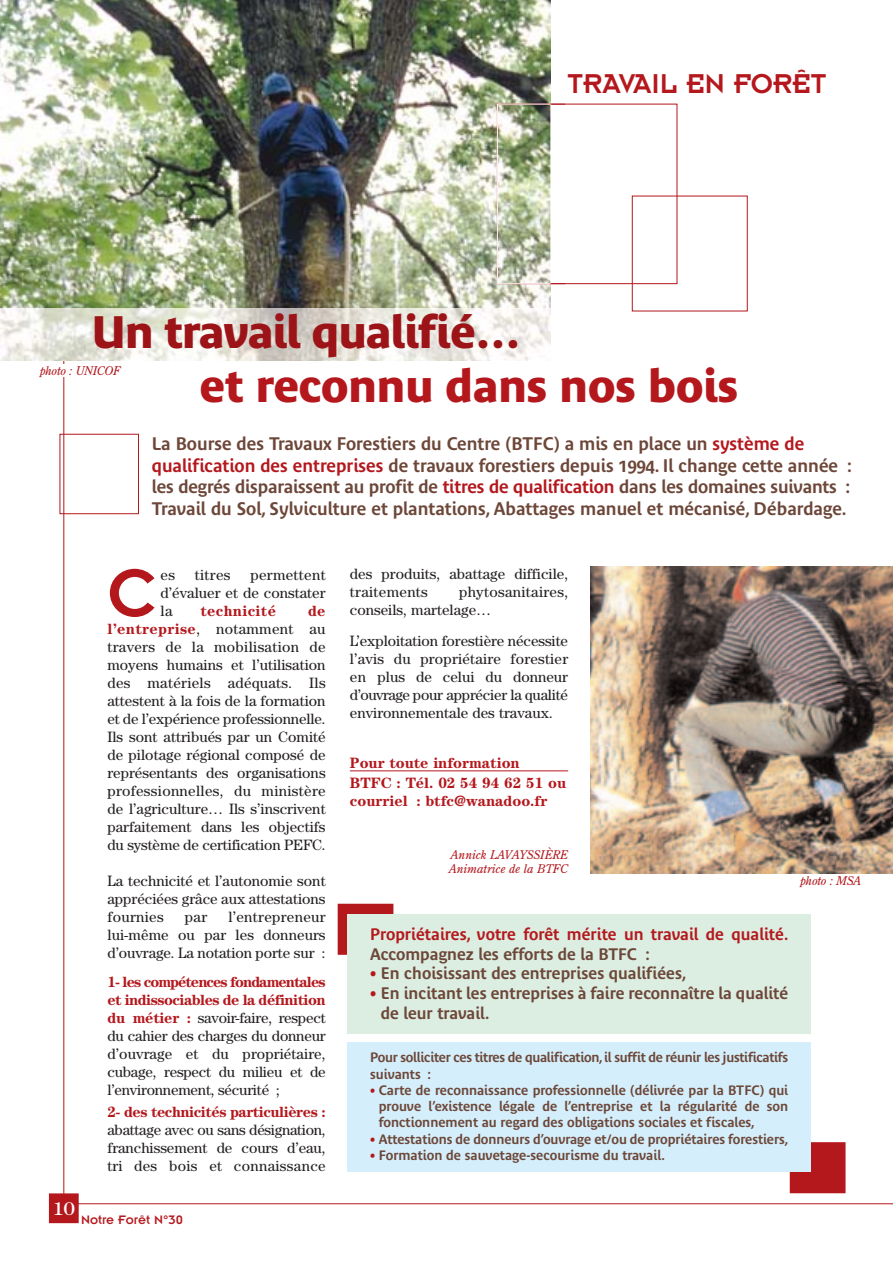
<style>
.page{position:relative;width:893px;height:1262px;background:#fff}
.page>*{position:absolute;margin:0;border:0;box-sizing:border-box;transform-origin:0 0}
.t1{font:73.65px "Insignia";color:#b4181d}
.t2{font:700 45px "Bienvenue Beta";color:#b4181d}
.t3{font:700 45px "Bienvenue Beta";letter-spacing:-.015em;color:#9c1418}
.t4{font:30px "Insignia A";color:#b4181d}
.t5{font:18.45px "Century";color:#fff;scale:1.28 1}
.t6{font:600 18px/21.6px "Bienvenue Beta";color:#6d4739}
.t7{font:600 16.5px/19.8px "Bienvenue Beta";color:#6d4739}
.t8{font:600 16.5px "Bienvenue Beta";color:#b4181d}
.t9{font:15px/18px "Century";color:#231f20;text-align:justify}
.t10{font:700 15px/20.1px "Century";color:#b4181d}
.t11{font:700 15px "Century";letter-spacing:-.03em;color:#b4181d}
.t12{font:700 15px "Century";letter-spacing:.025em;color:#b4181d}
.t13{font:600 13.5px/16.2px "Bienvenue Beta";letter-spacing:-.005em;color:#6d4739}
.t14{font:13.5px "Insignia";color:#b4181d}
.t15{font:italic 12px/14.4px "Century Old Style";color:#b4181d}
.s1{color:#b4181d}
.s2{font-weight:700;color:#b4181d}
</style>
<div class="page">
<hr style="left:63px;top:248px;width:1px;height:956px;background:#b4181d">
<hr style="left:350px;top:770px;width:218px;height:1px;background:#b4181d">
<img style="left:0;top:0;width:550px;height:308px">
<img style="left:0;top:308px;width:550px;height:53px">
<div style="left:60px;top:434px;width:79px;height:80px;border:1px solid #b4181d"></div>
<div style="left:50px;top:1194px;width:28px;height:28px;background:#b4181d"></div>
<div style="left:49px;top:1193px;width:30px;height:30px;border:2px solid #b4181d"></div>
<div style="left:790px;top:1142px;width:54px;height:50px;background:#b4181d"></div>
<div style="left:789px;top:1142px;width:56px;height:51px;border:2px solid #b4181d"></div>
<div style="left:338px;top:904px;width:54px;height:50px;background:#b4181d"></div>
<div style="left:337px;top:903px;width:56px;height:51px;border:2px solid #b4181d"></div>
<div style="left:347px;top:1042px;width:464px;height:130px;background:#d4effb"></div>
<div style="left:347px;top:914px;width:464px;height:120px;background:#dbeee1"></div>
<div style="left:58px;top:364px;width:13px;height:13px;background:#fff"></div>
<img style="left:590px;top:567px;width:302px;height:306px">
<hr style="left:64px;top:1203px;width:828px;height:1px;background:#b4181d">
<div style="left:497px;top:104px;width:54px;height:180px;border:1px solid #fff"></div>
<svg style="left:550px;top:104px;width:15px;height:1px"></svg>
<svg style="left:550px;top:283px;width:15px;height:1px"></svg>
<h3 class="t4" style="left:567px;top:75px;width:260px">TRAVAIL EN FORÊT</h3>
<h2 class="t3" style="left:92px;top:314px;width:430px">Un travail qualifié…</h2>
<h2 class="t2" style="left:200px;top:368px;width:540px">et reconnu dans nos bois</h2>
<p class="t15" style="left:40px;top:364px;width:82px">photo : UNICOF</p>
<p class="t6" style="left:152px;top:434px;width:701px">La Bourse des Travaux Forestiers du Centre (BTFC) a mis en place un <span class="s1">système de qualification des entreprises</span> de travaux forestiers depuis 1994. Il change cette année : les degrés disparaissent au profit de <span class="s1">titres de qualification</span> dans les domaines suivants :<br>Travail du Sol, Sylviculture et plantations, Abattages manuel et mécanisé, Débardage.</p>
<h1 class="t1" style="left:107px;top:570px;width:51px">C</h1>
<p class="t9" style="left:160px;top:567px;width:16px">es</p>
<p class="t9" style="left:195px;top:567px;width:37px">titres</p>
<p class="t9" style="left:160px;top:567px;width:167px;text-indent:90px">permettent d’évaluer et de constater la</p>
<p class="t12" style="left:200px;top:606px;width:77px">technicité</p>
<p class="t9" style="left:107px;top:603px;width:220px;text-indent:201px"><span class="s2">de l’entreprise</span>, notamment au travers de la mobilisation de moyens humains et l’utilisation des matériels adéquats. Ils attestent à la fois de la formation et de l’expérience professionnelle.<br>Ils sont attribués par un Comité de pilotage régional composé de représentants des organisations professionnelles, du ministère de l’agriculture… Ils s’inscrivent parfaitement dans les objectifs du système de certification PEFC.</p>
<p class="t9" style="left:107px;top:873px;width:220px">La technicité et l’autonomie sont appréciées grâce aux attestations fournies</p>
<p class="t9" style="left:107px;top:909px;width:220px;text-indent:121px">l’entrepreneur lui-même ou par les donneurs d’ouvrage. La notation porte sur :</p>
<p class="t9" style="left:107px;top:974px;width:220px"><span class="s2">1- les compétences fondamentales et indissociables de la définition du métier :</span> savoir-faire, respect du cahier des charges du donneur d’ouvrage et du propriétaire, cubage, respect du milieu et de l’environnement, sécurité ;</p>
<p class="t11" style="left:107px;top:1106px;width:220px">2- des technicités particulières :</p>
<p class="t9" style="left:107px;top:1122px;width:220px">abattage avec ou sans désignation, franchissement de cours d’eau, tri des bois et connaissance</p>
<p class="t9" style="left:185px;top:909px;width:24px">par</p>
<p class="t5" style="left:52px;top:1202px;width:19px">10</p>
<p class="t14" style="left:81px;top:1215px;width:103px">Notre Forêt N°30</p>
<p class="t9" style="left:350px;top:566px;width:220px">des produits, abattage difficile, traitements</p>
<p class="t9" style="left:350px;top:584px;width:220px;text-indent:109px">phytosanitaires, conseils, martelage…</p>
<p class="t9" style="left:350px;top:633px;width:220px">L’exploitation forestière nécessite l’avis du propriétaire forestier en plus de celui du donneur d’ouvrage pour apprécier la qualité environnementale des travaux.</p>
<p class="t10" style="left:350px;top:754px;width:218px">Pour toute information<br>BTFC : Tél. 02 54 94 62 51 ou</p>
<p class="t10" style="left:350px;top:792px;width:199px">courriel : btfc@wanadoo.fr</p>
<p class="t15" style="left:448px;top:848px;width:121px">Annick LAVAYSSIÈRE<br>Animatrice de la BTFC</p>
<p class="t15" style="left:800px;top:874px;width:63px">photo : MSA</p>
<p class="t8" style="left:370px;top:927px;width:419px">Propriétaires, votre forêt mérite un travail de qualité.</p>
<p class="t7" style="left:370px;top:945px;width:281px">Accompagnez les efforts de la BTFC :</p>
<p class="t7" style="left:370px;top:965px;width:317px"><span class="s1">•</span> En choisissant des entreprises qualifiées,</p>
<p class="t7" style="left:381px;top:984px;width:409px;text-indent:-11px"><span class="s1">•</span> En incitant les entreprises à faire reconnaître la qualité de leur travail.</p>
<p class="t13" style="left:370px;top:1050px;width:419px">Pour solliciter ces titres de qualification,il suffit de réunir les justificatifs suivants :</p>
<p class="t13" style="left:379px;top:1083px;width:411px;text-align:justify;text-indent:-9px"><span class="s1">•</span> Carte de reconnaissance professionnelle (délivrée par la BTFC) qui prouve l’existence légale de l’entreprise et la régularité de son fonctionnement au regard des obligations sociales et fiscales,</p>
<p class="t13" style="left:370px;top:1131px;width:419px"><span class="s1">•</span> Attestations de donneurs d’ouvrage et/ou de propriétaires forestiers,</p>
<p class="t13" style="left:370px;top:1147px;width:296px"><span class="s1">•</span> Formation de sauvetage-secourisme du travail.</p>
</div>
